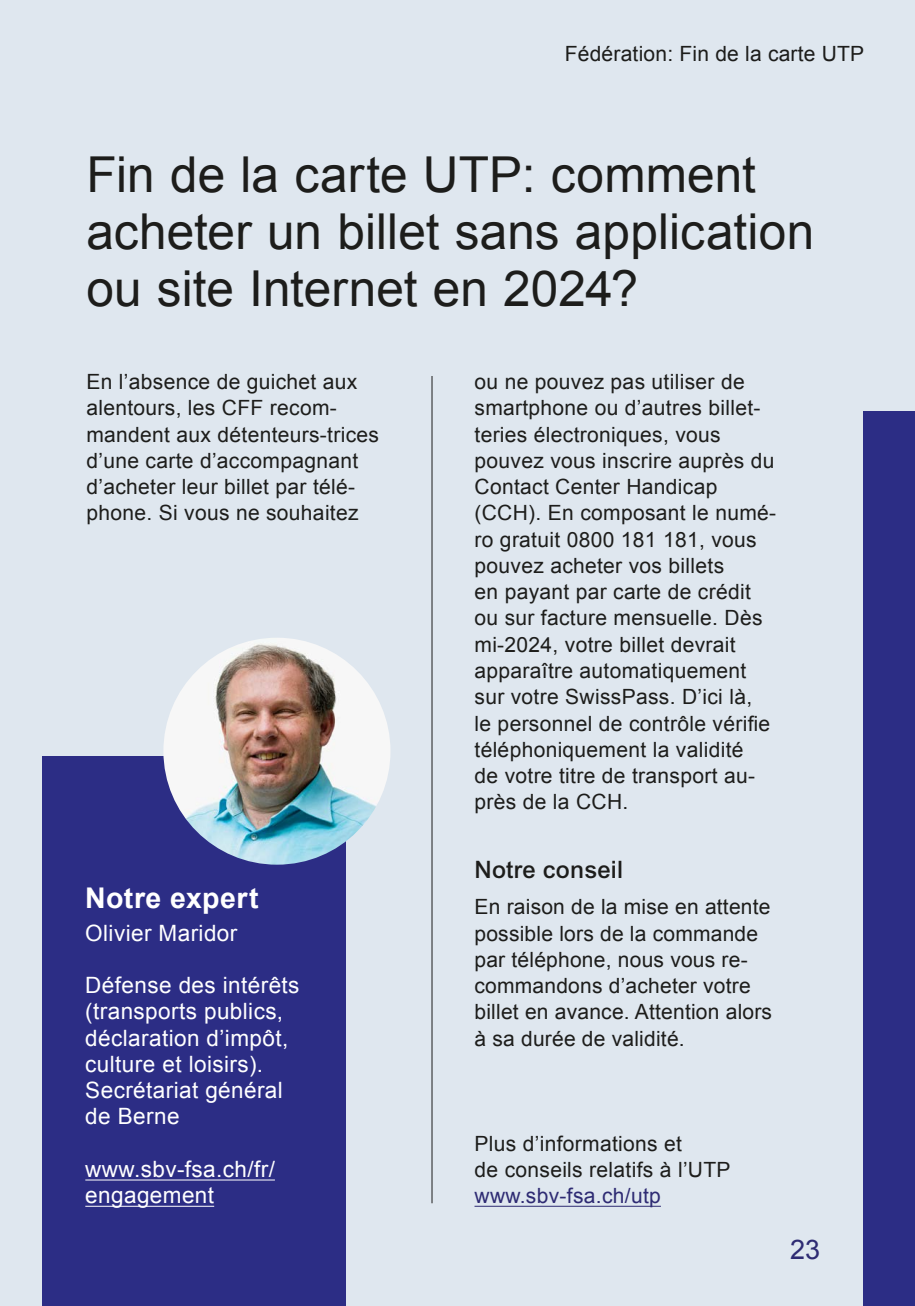
<style>
.page{position:relative;width:915px;height:1306px;background:#fff}
.page>*{position:absolute;margin:0;border:0;box-sizing:border-box;transform-origin:0 0}
.Titel_Verband-Seiten{font:49.5px/57px "Arial";color:#1d1d1b}
.Box_Titel_negativ{font:700 28.5px "Arial";letter-spacing:.015em;color:#fff}
.t1{font:27px "Arial";color:#2e2b73}
.Untertitel{font:500 24px "Arial MT Pro";letter-spacing:.01em;color:#1d1d1b}
.Box_Grundtext_negati{font:22.5px/26.2px "Arial";letter-spacing:.02em;color:#fff}
.Grundtext_Absatz_nac{font:21px/26.2px "Arial";letter-spacing:.015em;color:#1d1d1b}
.Rubrik_Inhaltsverzei{font:21px "Arial";letter-spacing:.01em;color:#1d1d1b}
.s1{color:#2e2b73}
</style>
<div class="page">
<div style="left:0;top:0;width:914px;height:1305px;background:#dfe7ef"></div>
<div style="left:863px;top:411px;width:51px;height:894px;background:#2c2d85"></div>
<hr style="left:474px;top:1205px;width:186px;height:1px;background:#2e2b73">
<hr style="left:431px;top:376px;width:1px;height:827px;background:#1d1d1b">
<div style="left:43px;top:756px;width:303px;height:549px;background:#2c2d85"></div>
<hr style="left:85px;top:1179px;width:190px;height:1px;background:#fff">
<hr style="left:85px;top:1205px;width:129px;height:1px;background:#fff">
<img style="left:163px;top:637px;width:227px;height:227px;border-radius:113px">
<h1 class="Rubrik_Inhaltsverzei" style="left:564px;top:40px;width:301px">Fédération: Fin de la carte UTP</h1>
<h2 class="Titel_Verband-Seiten" style="left:86px;top:146px;width:729px">Fin de la carte UTP: comment acheter un billet sans application ou site Internet en 2024?</h2>
<p class="Grundtext_Absatz_nac" style="left:86px;top:369px;width:294px">En l’absence de guichet aux alentours, les CFF recom&shy;mandent aux détenteurs-trices d’une carte d’accompagnant d’acheter leur billet par télé&shy;phone. Si vous ne souhaitez</p>
<p class="Grundtext_Absatz_nac" style="left:474px;top:369px;width:303px">ou ne pouvez pas utiliser de smartphone ou d’autres billet&shy;teries électroniques, vous pouvez vous inscrire auprès du<br>Contact Center Handicap (CCH). En composant le numé&shy;ro gratuit 0800 181 181, vous pouvez acheter vos billets<br>en payant par carte de crédit ou sur facture mensuelle. Dès mi-2024, votre billet devrait apparaître automatiquement sur votre SwissPass. D’ici là,<br>le personnel de contrôle vérifie téléphoniquement la validité<br>de votre titre de transport au&shy;près de la CCH.</p>
<h3 class="Box_Titel_negativ" style="left:85px;top:879px;width:175px">Notre expert</h3>
<p class="Box_Grundtext_negati" style="left:85px;top:919px;width:153px">Olivier Maridor</p>
<p class="Box_Grundtext_negati" style="left:85px;top:972px;width:216px">Défense des intérêts (transports publics, déclaration d’impôt, culture et loisirs).<br>Secrétariat général de Berne</p>
<p class="Box_Grundtext_negati" style="left:85px;top:1156px;width:191px">www.sbv-fsa.ch/fr/ engagement</p>
<h3 class="Untertitel" style="left:474px;top:855px;width:150px">Notre conseil</h3>
<p class="Grundtext_Absatz_nac" style="left:474px;top:894px;width:299px">En raison de la mise en attente possible lors de la commande par téléphone, nous vous re&shy;commandons d’acheter votre billet en avance. Attention alors à sa durée de validité.</p>
<p class="Grundtext_Absatz_nac" style="left:474px;top:1130px;width:257px">Plus d’informations et<br>de conseils relatifs à l’UTP <span class="s1">www.sbv-fsa.ch/utp</span></p>
<p class="t1" style="left:789px;top:1231px;width:32px">23</p>
</div>
